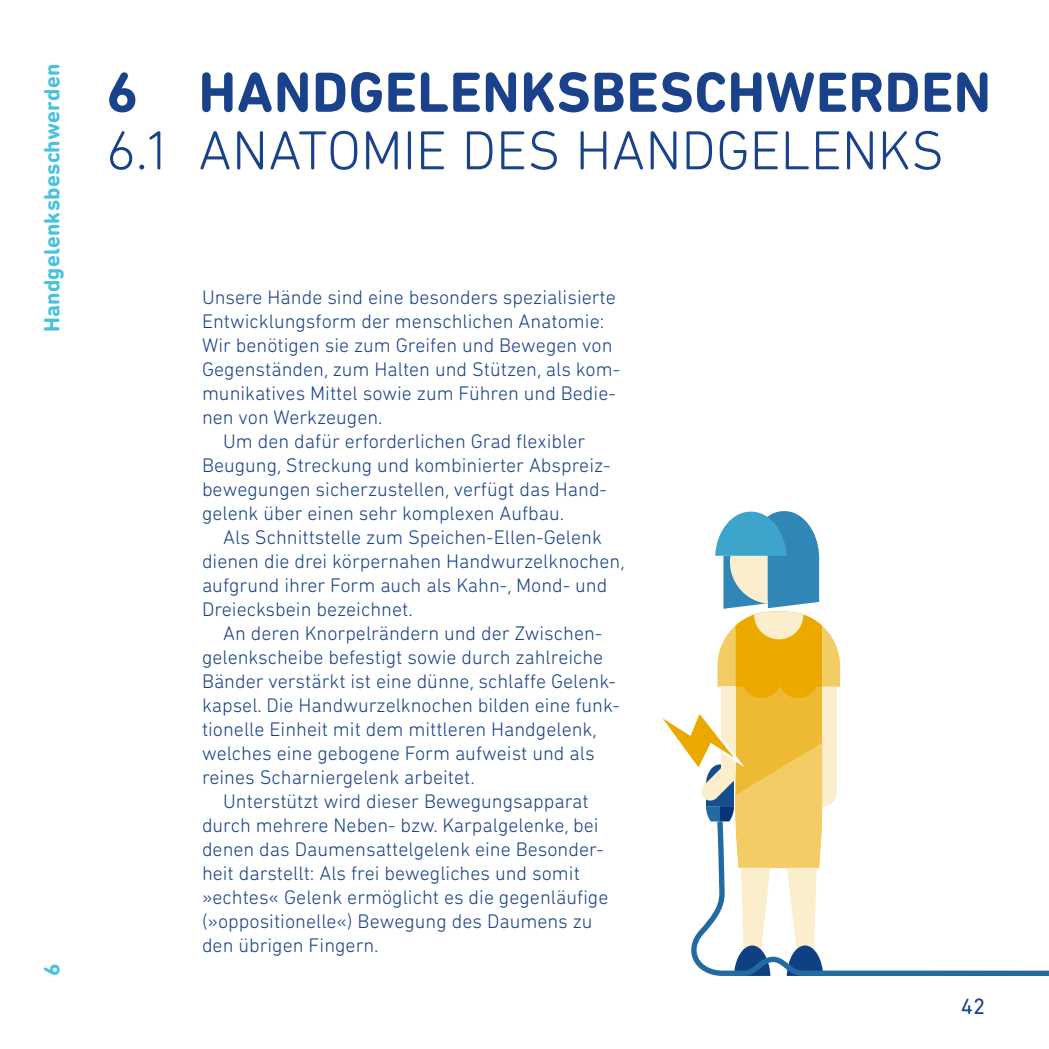
<style>
.page{position:relative;width:1049px;height:1049px;background:#fff}
.page>*{position:absolute;margin:0;border:0;box-sizing:border-box;transform-origin:0 0}
.t1{font:700 57.5px "DIN Next Rounded LT Pro";letter-spacing:.005em;color:#1a428a}
.t2{font:300 55.75px "DIN Next Rounded LT Pro";color:#1a428a}
.t3{font:700 22.5px "DIN Next Rounded LT Pro";letter-spacing:.01em;color:#4ac1e0}
.t4{font:22.5px "DIN Next Rounded LT Pro";color:#1a428a}
.t5{font:300 20px "DIN Next Rounded LT Pro";color:#1a428a}
</style>
<div class="page">
<svg style="left:840px;top:970px;width:209px;height:6px"></svg>
<svg style="left:663px;top:511px;width:177px;height:465px"></svg>
<p class="t3" style="left:39px;top:332px;width:270px;rotate:-90deg">Handgelenksbeschwerden</p>
<p class="t3" style="left:39px;top:976px;width:14px;rotate:-90deg">6</p>
<h1 class="t1" style="left:106px;top:59px;width:886px">6 HANDGELENKSBESCHWERDEN</h1>
<h2 class="t2" style="left:106px;top:118px;width:839px">6.1 ANATOMIE DES HANDGELENKS</h2>
<p class="t5" style="left:202px;top:286px;width:415px">Unsere Hände sind eine besonders spezialisierte</p>
<p class="t5" style="left:202px;top:310px;width:404px">Entwicklungsform der menschlichen Anatomie:</p>
<p class="t5" style="left:202px;top:334px;width:412px">Wir benötigen sie zum Greifen und Bewegen von</p>
<p class="t5" style="left:202px;top:358px;width:420px">Gegenständen, zum Halten und Stützen, als kom-</p>
<p class="t5" style="left:202px;top:382px;width:415px">munikatives Mittel sowie zum Führen und Bedie-</p>
<p class="t5" style="left:202px;top:406px;width:182px">nen von Werkzeugen.</p>
<p class="t5" style="left:223px;top:430px;width:363px">Um den dafür erforderlichen Grad flexibler</p>
<p class="t5" style="left:202px;top:454px;width:410px">Beugung, Streckung und kombinierter Abspreiz-</p>
<p class="t5" style="left:202px;top:478px;width:407px">bewegungen sicherzustellen, verfügt das Hand-</p>
<p class="t5" style="left:202px;top:502px;width:364px">gelenk über einen sehr komplexen Aufbau.</p>
<p class="t5" style="left:223px;top:526px;width:380px">Als Schnittstelle zum Speichen-Ellen-Gelenk</p>
<p class="t5" style="left:202px;top:550px;width:424px">dienen die drei körpernahen Handwurzelknochen,</p>
<p class="t5" style="left:202px;top:574px;width:407px">aufgrund ihrer Form auch als Kahn-, Mond- und</p>
<p class="t5" style="left:202px;top:598px;width:212px">Dreiecksbein bezeichnet.</p>
<p class="t5" style="left:223px;top:622px;width:381px">An deren Knorpelrändern und der Zwischen-</p>
<p class="t5" style="left:202px;top:646px;width:403px">gelenkscheibe befestigt sowie durch zahlreiche</p>
<p class="t5" style="left:202px;top:670px;width:416px">Bänder verstärkt ist eine dünne, schlaffe Gelenk-</p>
<p class="t5" style="left:202px;top:694px;width:419px">kapsel. Die Handwurzelknochen bilden eine funk-</p>
<p class="t5" style="left:202px;top:718px;width:396px">tionelle Einheit mit dem mittleren Handgelenk,</p>
<p class="t5" style="left:202px;top:742px;width:394px">welches eine gebogene Form aufweist und als</p>
<p class="t5" style="left:202px;top:766px;width:274px">reines Scharniergelenk arbeitet.</p>
<p class="t5" style="left:223px;top:790px;width:367px">Unterstützt wird dieser Bewegungsapparat</p>
<p class="t5" style="left:202px;top:814px;width:398px">durch mehrere Neben- bzw. Karpalgelenke, bei</p>
<p class="t5" style="left:202px;top:838px;width:404px">denen das Daumensattelgelenk eine Besonder-</p>
<p class="t5" style="left:202px;top:862px;width:379px">heit darstellt: Als frei bewegliches und somit</p>
<p class="t5" style="left:202px;top:886px;width:408px">»echtes« Gelenk ermöglicht es die gegenläufige</p>
<p class="t5" style="left:202px;top:910px;width:392px">(»oppositionelle«) Bewegung des Daumens zu</p>
<p class="t5" style="left:202px;top:934px;width:178px">den übrigen Fingern.</p>
<p class="t4" style="left:961px;top:993px;width:26px">42</p>
</div>
